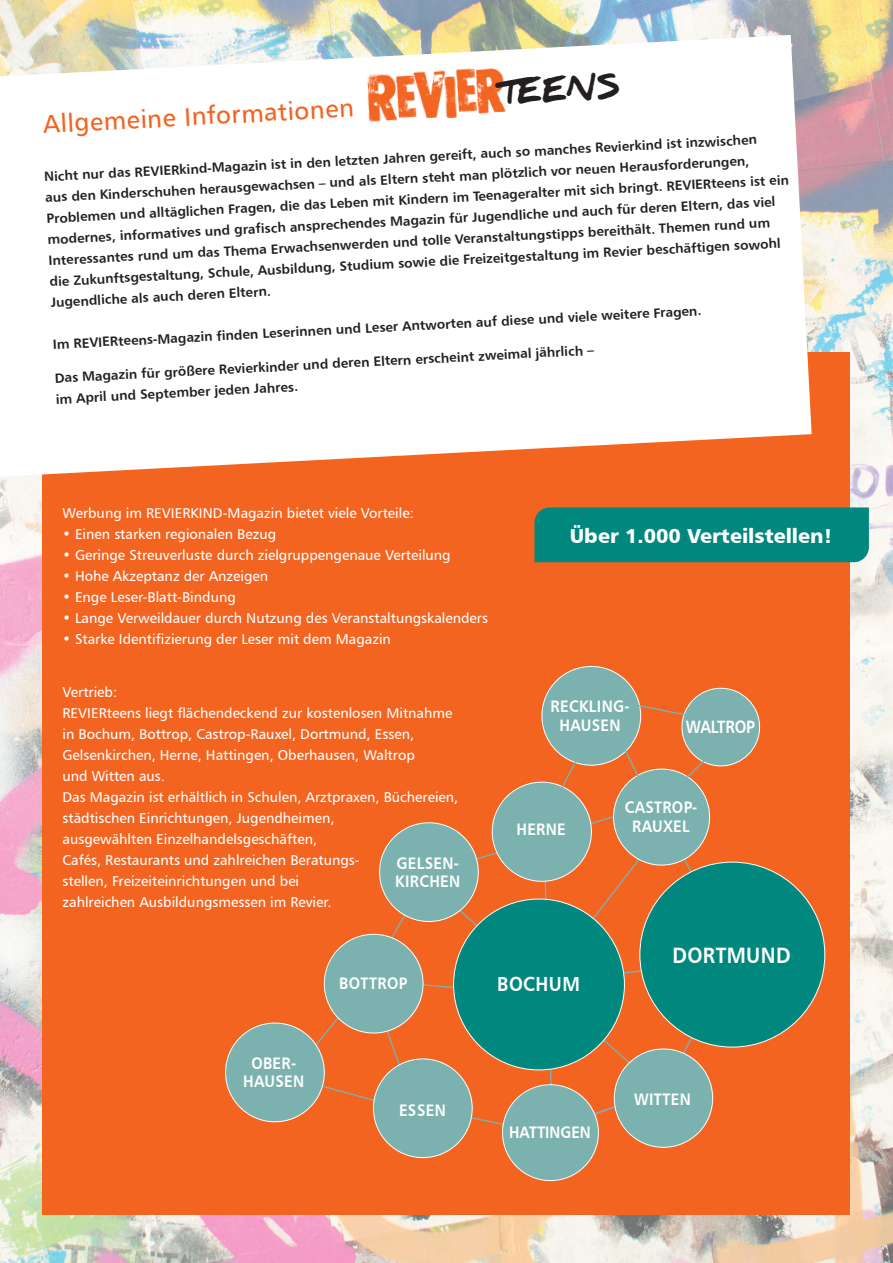
<style>
.page{position:relative;width:893px;height:1263px;background:#fff}
.page>*{position:absolute;margin:0;border:0;box-sizing:border-box;transform-origin:0 0}
.t1{font:900 29.85px "Daniel";color:#231f20}
.t2{font:25.5px "Humanist 777 BT Roman B";color:#f36421}
.t3{font:22.2px "Humanist 777 BT Bold B";letter-spacing:.02em;color:#fff;scale:.91 1}
.t4{font:20.4px "Humanist 777 BT Bold B";letter-spacing:.02em;color:#fff;scale:.91 1}
.t5{font:20.1px "Humanist 777 BT Black B";color:#fff}
.t6{font:17.85px "Humanist 777 BT Bold B";letter-spacing:-.01em;color:#fff;scale:.87 1}
.t7{font:16.65px/18.3px "Humanist 777 BT Bold B";letter-spacing:.02em;color:#fff;text-align:center;scale:.91 1}
.t8{font:16.65px "Humanist 777 BT Bold B";color:#fff;scale:.89 1}
.t9{font:14.25px/21px "Humanist 777 BT Roman B";color:#fff}
.t10{font:13.5px/21px "Humanist 777 BT Bold B";color:#231f20}
</style>
<div class="page">
<img style="left:0;top:0;width:893px;height:1263px">
<div style="left:43px;top:352px;width:807px;height:862px;background:#f36421"></div>
<svg style="left:0;top:35px;width:812px;height:442px"></svg>
<img style="left:412px;top:65px;width:37px;height:56px">
<img style="left:454px;top:67px;width:26px;height:49px">
<img style="left:401px;top:70px;width:23px;height:52px">
<img style="left:476px;top:68px;width:31px;height:48px">
<img style="left:364px;top:68px;width:37px;height:60px">
<img style="left:436px;top:71px;width:28px;height:53px">
<div style="left:534px;top:507px;width:335px;height:55px;background:#00887e"></div>
<svg style="left:676px;top:846px;width:25px;height:35px"></svg>
<svg style="left:672px;top:1026px;width:26px;height:36px"></svg>
<svg style="left:267px;top:810px;width:394px;height:325px"></svg>
<div style="left:614px;top:769px;width:96px;height:96px;background:#7bb2af;border-radius:50%"></div>
<div style="left:682px;top:688px;width:78px;height:78px;background:#7bb2af;border-radius:50%"></div>
<div style="left:682px;top:688px;width:78px;height:78px;border:1px solid #fff;border-radius:50%"></div>
<div style="left:614px;top:1049px;width:99px;height:98px;background:#7bb2af;border-radius:50%"></div>
<div style="left:502px;top:1085px;width:96px;height:95px;background:#7bb2af;border-radius:50%"></div>
<div style="left:492px;top:782px;width:99px;height:99px;background:#7bb2af;border-radius:50%"></div>
<div style="left:640px;top:862px;width:185px;height:185px;background:#00887e;border-radius:50%"></div>
<div style="left:380px;top:823px;width:98px;height:98px;background:#7bb2af;border-radius:50%"></div>
<div style="left:324px;top:934px;width:99px;height:99px;background:#7bb2af;border-radius:50%"></div>
<div style="left:373px;top:1059px;width:99px;height:98px;background:#7bb2af;border-radius:50%"></div>
<div style="left:454px;top:899px;width:170px;height:171px;background:#00887e;border-radius:50%"></div>
<div style="left:542px;top:666px;width:99px;height:99px;background:#7bb2af;border-radius:50%"></div>
<div style="left:226px;top:1023px;width:98px;height:99px;background:#7bb2af;border-radius:50%"></div>
<svg style="left:555px;top:751px;width:27px;height:48px"></svg>
<svg style="left:620px;top:741px;width:25px;height:48px"></svg>
<svg style="left:676px;top:750px;width:39px;height:38px"></svg>
<svg style="left:638px;top:704px;width:49px;height:12px"></svg>
<p class="t1" style="left:497px;top:77px;width:124px;rotate:-3deg">TEENS</p>
<p class="t10" style="left:44px;top:166px;width:745px;rotate:-3deg">Nicht nur das REVIERkind-Magazin ist in den letzten Jahren gereift, auch so manches Revierkind ist inzwischen<br>aus den Kinderschuhen herausgewachsen – und als Eltern steht man plötzlich vor neuen Herausforderungen, Problemen und alltäglichen Fragen, die das Leben mit Kindern im Teenageralter mit sich bringt. REVIERteens ist ein modernes, informatives und grafisch ansprechendes Magazin für Jugendliche und auch für deren Eltern, das viel Interessantes rund um das Thema Erwachsenwerden und tolle Veranstaltungstipps bereithält. Themen rund um die Zukunftsgestaltung, Schule, Ausbildung, Studium sowie die Freizeitgestaltung im Revier beschäftigen sowohl Jugendliche als auch deren Eltern.</p>
<p class="t10" style="left:52px;top:334px;width:651px;rotate:-3deg">Im REVIERteens-Magazin finden Leserinnen und Leser Antworten auf diese und viele weitere Fragen.</p>
<p class="t10" style="left:54px;top:367px;width:541px;rotate:-3deg">Das Magazin für größere Revierkinder und deren Eltern erscheint zweimal jährlich –</p>
<p class="t10" style="left:55px;top:388px;width:244px;rotate:-3deg">im April und September jeden Jahres.</p>
<p class="t2" style="left:42px;top:108px;width:313px;rotate:-3deg">Allgemeine Informationen</p>
<p class="t9" style="left:63px;top:502px;width:353px">Werbung im REVIERKIND-Magazin bietet viele Vorteile:</p>
<p class="t9" style="left:63px;top:523px;width:215px">• Einen starken regionalen Bezug</p>
<p class="t9" style="left:63px;top:544px;width:390px">• Geringe Streuverluste durch zielgruppengenaue Verteilung</p>
<p class="t9" style="left:63px;top:565px;width:207px">• Hohe Akzeptanz der Anzeigen</p>
<p class="t9" style="left:63px;top:586px;width:175px">• Enge Leser-Blatt-Bindung</p>
<p class="t9" style="left:63px;top:607px;width:427px">• Lange Verweildauer durch Nutzung des Veranstaltungskalenders</p>
<p class="t9" style="left:63px;top:628px;width:330px">• Starke Identifizierung der Leser mit dem Magazin</p>
<p class="t5" style="left:570px;top:523px;width:264px">Über 1.000 Verteilstellen!</p>
<p class="t9" style="left:63px;top:681px;width:56px">Vertrieb:</p>
<p class="t9" style="left:63px;top:702px;width:391px">REVIERteens liegt flächendeckend zur kostenlosen Mitnahme in Bochum, Bottrop, Castrop-Rauxel, Dortmund, Essen, Gelsenkirchen, Herne, Hattingen, Oberhausen, Waltrop<br>und Witten aus.</p>
<p class="t9" style="left:63px;top:786px;width:397px">Das Magazin ist erhältlich in Schulen, Arztpraxen, Büchereien, städtischen Einrichtungen, Jugendheimen,<br>ausgewählten Einzelhandelsgeschäften,<br>Cafés, Restaurants und zahlreichen Beratungs-<br>stellen, Freizeiteinrichtungen und bei<br>zahlreichen Ausbildungsmessen im Revier.</p>
<p class="t7" style="left:395px;top:853px;width:73px;text-align:left">GELSEN-<br>KIRCHEN</p>
<p class="t7" style="left:339px;top:974px;width:76px">BOTTROP</p>
<p class="t7" style="left:551px;top:697px;width:88px">RECKLING-<br>HAUSEN</p>
<p class="t6" style="left:686px;top:716px;width:81px">WALTROP</p>
<p class="t7" style="left:516px;top:819px;width:56px">HERNE</p>
<p class="t4" style="left:497px;top:971px;width:92px">BOCHUM</p>
<p class="t7" style="left:625px;top:798px;width:81px">CASTROP-</p>
<p class="t7" style="left:632px;top:816px;width:65px">RAUXEL</p>
<p class="t3" style="left:672px;top:942px;width:132px">DORTMUND</p>
<p class="t7" style="left:243px;top:1054px;width:69px">OBER-<br>HAUSEN</p>
<p class="t7" style="left:399px;top:1101px;width:53px">ESSEN</p>
<p class="t8" style="left:509px;top:1121px;width:93px">HATTINGEN</p>
<p class="t7" style="left:634px;top:1089px;width:64px">WITTEN</p>
</div>
